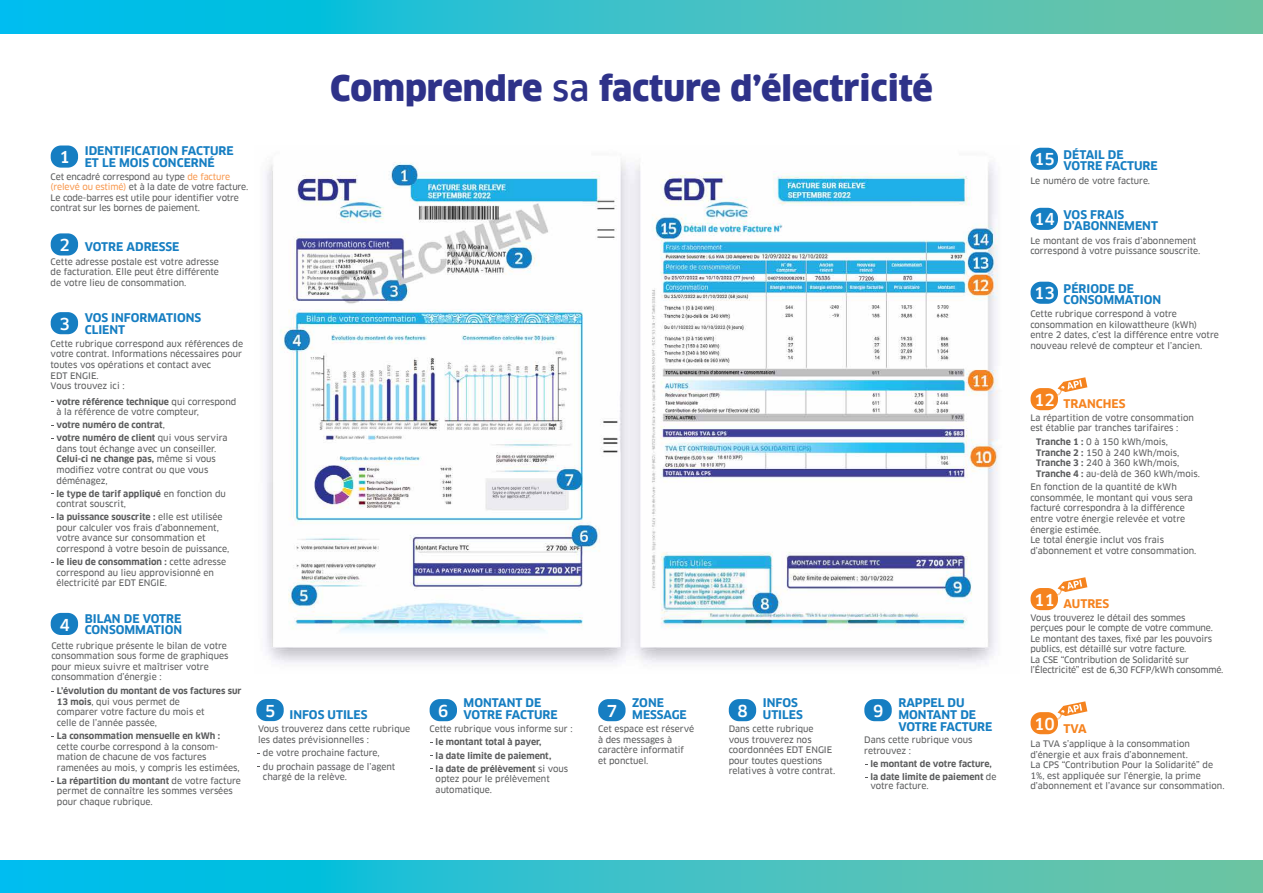
<style>
.page{position:relative;width:1263px;height:893px;background:#fff}
.page>*{position:absolute;margin:0;border:0;box-sizing:border-box;transform-origin:0 0}
.t1{font:900 34.5px "Clan Pro";color:#2e3289}
.t2{font:500 16.05px "Clan Pro";color:#fff}
.t3{font:700 11.7px/11.7px "Clan Pro";color:#167ec2}
.t4{font:700 11.7px "Clan Pro";color:#f5831f}
.t5{font:8.7px/10.5px "Clan Pro News";color:#5b5c5d}
.t6{font:700 8.7px/13.2px "Clan Pro";color:#5b5c5d}
.s1{font-weight:500}
.s2{color:#f8984e}
.s3{font-weight:500;font-size:16.05px;color:#fff}
.s4{font-family:"Clan Pro News";font-weight:400}
.s5{font-family:"Clan Pro";font-weight:700}
</style>
<div class="page">
<div style="left:51px;top:145px;width:27px;height:23px;background:#167ec2;border-radius:10px"></div>
<div style="left:51px;top:312px;width:27px;height:22px;background:#167ec2;border-radius:10px"></div>
<div style="left:51px;top:233px;width:27px;height:22px;background:#167ec2;border-radius:10px"></div>
<div style="left:430px;top:699px;width:27px;height:22px;background:#167ec2;border-radius:10px"></div>
<div style="left:864px;top:699px;width:28px;height:22px;background:#167ec2;border-radius:10px"></div>
<div style="left:598px;top:699px;width:27px;height:22px;background:#167ec2;border-radius:10px"></div>
<div style="left:729px;top:699px;width:27px;height:22px;background:#167ec2;border-radius:10px"></div>
<div style="left:51px;top:613px;width:27px;height:22px;background:#167ec2;border-radius:10px"></div>
<div style="left:256px;top:699px;width:28px;height:22px;background:#167ec2;border-radius:10px"></div>
<div style="left:1030px;top:148px;width:28px;height:22px;background:#167ec2;border-radius:10px"></div>
<div style="left:1030px;top:208px;width:28px;height:22px;background:#167ec2;border-radius:10px"></div>
<div style="left:1030px;top:282px;width:28px;height:22px;background:#167ec2;border-radius:10px"></div>
<div style="left:1030px;top:388px;width:28px;height:22px;background:#f5831f;border-radius:10px"></div>
<svg style="left:1055px;top:377px;width:32px;height:18px"></svg>
<div style="left:1030px;top:588px;width:28px;height:22px;background:#f5831f;border-radius:10px"></div>
<svg style="left:1055px;top:577px;width:32px;height:18px"></svg>
<div style="left:1030px;top:712px;width:28px;height:22px;background:#f5831f;border-radius:10px"></div>
<svg style="left:1055px;top:701px;width:32px;height:18px"></svg>
<img style="left:266px;top:160px;width:732px;height:504px">
<svg style="left:0;top:0;width:1263px;height:33px;background:#35c0c8"></svg>
<svg style="left:0;top:860px;width:1263px;height:33px;background:#35c0c8"></svg>
<h1 class="t1" style="left:330px;top:68px;width:604px">Comprendre <span class="s1">sa</span> facture d’électricité</h1>
<h3 class="t3" style="left:59px;top:145px;width:176px;text-indent:25px">IDENTIFICATION FACTURE<br><sup>1</sup> ET LE MOIS CONCERNÉ</h3>
<p class="t5" style="left:51px;top:171px;width:199px">Cet encadré correspond au type <span class="s2">de facture (relevé ou estimé)</span> et à la date de votre facture.<br>Le code-barres est utile pour identifier votre contrat sur les bornes de paiement.</p>
<h3 class="t3" style="left:59px;top:241px;width:122px"><span class="s3">2</span> VOTRE ADRESSE</h3>
<p class="t5" style="left:51px;top:256px;width:170px;text-align:justify">Cette adresse postale est votre adresse de facturation. Elle peut être différente de votre lieu de consommation.</p>
<h3 class="t3" style="left:59px;top:312px;width:143px;text-indent:25px">VOS INFORMATIONS<br><sup>3</sup> CLIENT</h3>
<p class="t5" style="left:51px;top:338px;width:194px">Cette rubrique correspond aux références de votre contrat. Informations nécessaires pour toutes vos opérations et contact avec<br>EDT ENGIE.<br>Vous trouvez ici :</p>
<p class="t6" style="left:57px;top:395px;width:181px">votre référence technique <span class="s4">qui correspond</span></p>
<p class="t5" style="left:57px;top:407px;width:144px">à la référence de votre compteur,</p>
<p class="t6" style="left:57px;top:419px;width:173px">votre numéro de contrat<span class="s4">,<br></span>votre numéro de client <span class="s4">qui vous servira</span></p>
<p class="t5" style="left:57px;top:443px;width:161px">dans tout échange avec un conseiller.</p>
<p class="t6" style="left:57px;top:453px;width:161px">Celui-ci ne change pas, <span class="s4">même si vous</span></p>
<p class="t5" style="left:57px;top:465px;width:153px">modifiez votre contrat ou que vous déménagez,</p>
<p class="t6" style="left:57px;top:487px;width:171px">le type de tarif appliqué <span class="s4">en fonction du</span></p>
<p class="t5" style="left:57px;top:499px;width:71px">contrat souscrit,</p>
<p class="t6" style="left:57px;top:511px;width:168px">la puissance souscrite : <span class="s4">elle est utilisée</span></p>
<p class="t5" style="left:57px;top:522px;width:174px">pour calculer vos frais d’abonnement, votre avance sur consommation et correspond à votre besoin de puissance,</p>
<p class="t6" style="left:57px;top:555px;width:171px">le lieu de consommation : <span class="s4">cette adresse</span></p>
<p class="t5" style="left:57px;top:567px;width:159px">correspond au lieu approvisionné en électricité par EDT ENGIE.</p>
<h3 class="t3" style="left:59px;top:613px;width:124px;text-align:right">BILAN DE VOTRE<br><sup>4</sup> CONSOMMATION</h3>
<p class="t5" style="left:51px;top:640px;width:179px">Cette rubrique présente le bilan de votre consommation sous forme de graphiques pour mieux suivre et maîtriser votre consommation d’énergie :</p>
<p class="t6" style="left:57px;top:685px;width:186px">L’évolution du montant de vos factures sur</p>
<p class="t5" style="left:57px;top:696px;width:149px"><span class="s5">13 mois</span>, qui vous permet de comparer votre facture du mois et celle de l’année passée,</p>
<p class="t6" style="left:57px;top:729px;width:165px">La consommation mensuelle en kWh :</p>
<p class="t5" style="left:57px;top:741px;width:184px">cette courbe correspond à la consom&shy;mation de chacune de vos factures ramenées au mois, y compris les estimées,</p>
<p class="t6" style="left:57px;top:774px;width:185px">La répartition du montant <span class="s4">de votre facture</span></p>
<p class="t5" style="left:57px;top:786px;width:177px">permet de connaître les sommes versées pour chaque rubrique.</p>
<h3 class="t3" style="left:265px;top:709px;width:104px"><sup>5</sup> INFOS UTILES</h3>
<p class="t5" style="left:258px;top:724px;width:154px">Vous trouverez dans cette rubrique les dates prévisionnelles :</p>
<p class="t5" style="left:263px;top:747px;width:134px;line-height:13.2px">de votre prochaine facture,<br>du prochain passage de l’agent</p>
<p class="t5" style="left:263px;top:772px;width:85px">chargé de la relève.</p>
<h3 class="t3" style="left:438px;top:697px;width:121px;text-indent:25px">MONTANT DE<br><sup>6</sup> VOTRE FACTURE</h3>
<p class="t6" style="left:436px;top:736px;width:134px">le montant total à payer,<br>la date limite de paiement,<br>la date de prélèvement <span class="s4">si vous</span></p>
<p class="t5" style="left:436px;top:774px;width:116px">optez pour le prélèvement automatique.</p>
<p class="t5" style="left:429px;top:724px;width:145px">Cette rubrique vous informe sur :</p>
<h3 class="t3" style="left:607px;top:697px;width:81px;text-align:center">ZONE<br><sup>7</sup> MESSAGE</h3>
<p class="t5" style="left:598px;top:724px;width:98px">Cet espace est réservé à des messages à caractère informatif et ponctuel.</p>
<h3 class="t3" style="left:737px;top:697px;width:67px;text-indent:25px">INFOS<br><sup>8</sup> UTILES</h3>
<p class="t5" style="left:729px;top:724px;width:108px">Dans cette rubrique vous trouverez nos coordonnées EDT ENGIE pour toutes questions relatives à votre contrat.</p>
<h2 class="t2" style="left:873px;top:701px;width:12px">9</h2>
<h3 class="t3" style="left:898px;top:697px;width:96px">RAPPEL DU<br>MONTANT DE<br>VOTRE FACTURE</h3>
<p class="t5" style="left:864px;top:735px;width:110px">Dans cette rubrique vous retrouvez :</p>
<p class="t6" style="left:870px;top:758px;width:128px">le montant de votre facture, la date limite de paiement <span class="s4">de</span></p>
<p class="t5" style="left:870px;top:781px;width:60px">votre facture.</p>
<h3 class="t3" style="left:1034px;top:149px;width:125px;text-align:center">DÉTAIL DE<br><sup>15</sup> VOTRE FACTURE</h3>
<p class="t5" style="left:1030px;top:175px;width:121px">Le numéro de votre facture.</p>
<h3 class="t3" style="left:1034px;top:209px;width:125px;text-align:center">VOS FRAIS<br><sup>14</sup> D’ABONNEMENT</h3>
<p class="t5" style="left:1030px;top:235px;width:171px">Le montant de vos frais d’abonnement correspond à votre puissance souscrite.</p>
<h3 class="t3" style="left:1034px;top:283px;width:129px;text-align:center">PÉRIODE DE<br><sup>13</sup> CONSOMMATION</h3>
<p class="t5" style="left:1030px;top:309px;width:190px">Cette rubrique correspond à votre consommation en kilowattheure (kWh) entre 2 dates, c’est la différence entre votre nouveau relevé de compteur et l’ancien.</p>
<h3 class="t4" style="left:1034px;top:397px;width:93px"><sup>12</sup> TRANCHES</h3>
<p class="t5" style="left:1030px;top:412px;width:165px">La répartition de votre consommation est établie par tranches tarifaires :</p>
<p class="t5" style="left:1036px;top:437px;width:165px"><span class="s5">Tranche 1 :</span> 0 à 150 kWh/mois,<br><span class="s5">Tranche 2 :</span> 150 à 240 kWh/mois,<br><span class="s5">Tranche 3 :</span> 240 à 360 kWh/mois,<br><span class="s5">Tranche 4 :</span> au-delà de 360 kWh/mois.</p>
<p class="t5" style="left:1030px;top:482px;width:168px">En fonction de la quantité de kWh consommée, le montant qui vous sera facturé correspondra à la différence entre votre énergie relevée et votre énergie estimée.<br>Le total énergie inclut vos frais d’abonnement et votre consommation.</p>
<h3 class="t4" style="left:1034px;top:596px;width:77px"><sup>11</sup> AUTRES</h3>
<p class="t5" style="left:1030px;top:612px;width:194px">Vous trouverez le détail des sommes<br>perçues pour le compte de votre commune.<br>Le montant des taxes, fixé par les pouvoirs publics, est détaillé sur votre facture.<br>La CSE “Contribution de Solidarité sur l’Électricité” est de 6,30 FCFP/kWh consommé.</p>
<h3 class="t4" style="left:1034px;top:722px;width:54px"><sup>10</sup> TVA</h3>
<p class="t5" style="left:1030px;top:739px;width:196px">La TVA s’applique à la consommation d’énergie et aux frais d’abonnement.<br>La CPS “Contribution Pour la Solidarité” de 1%, est appliquée sur l’énergie, la prime d’abonnement et l’avance sur consommation.</p>
</div>
